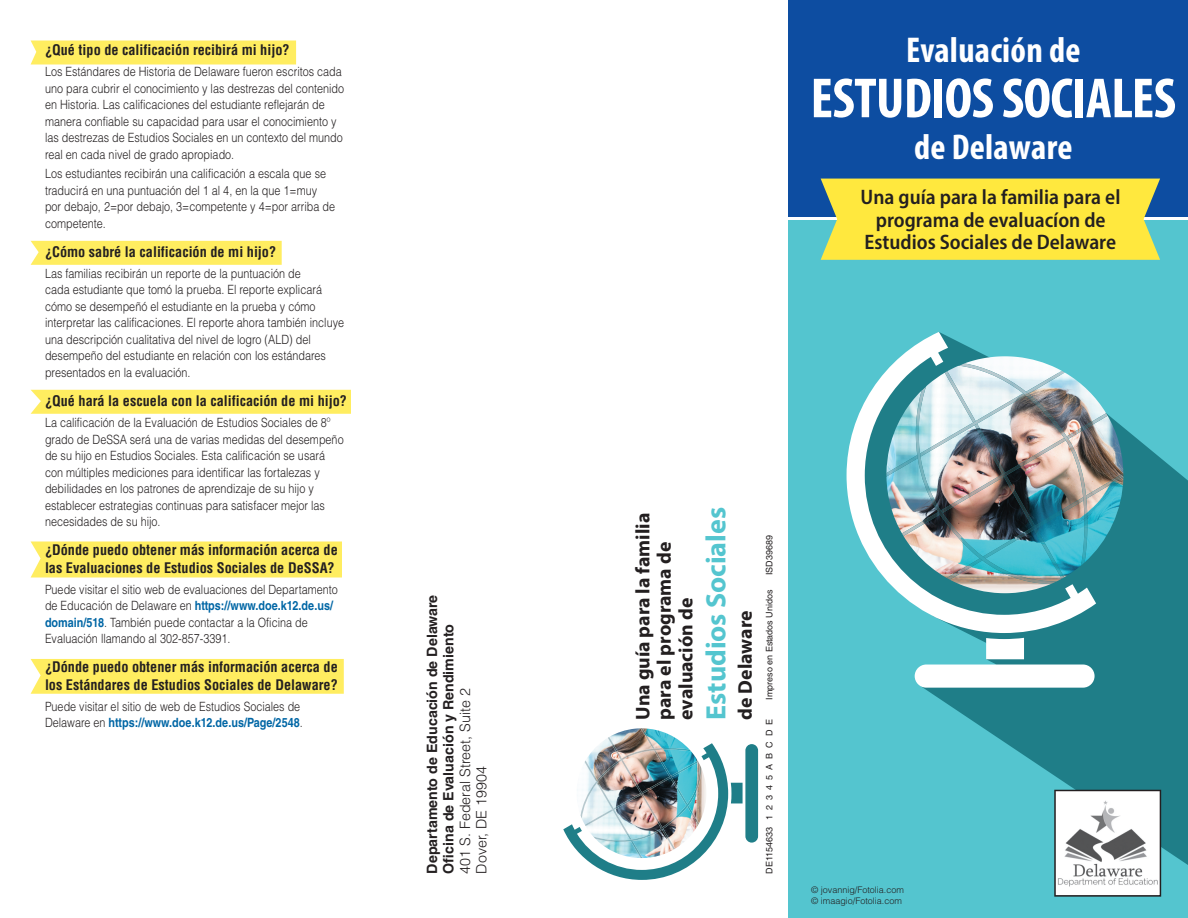
<style>
.page{position:relative;width:1188px;height:918px;background:#fff}
.page>*{position:absolute;margin:0;border:0;box-sizing:border-box;transform-origin:0 0}
.t1{font:700 condensed 57px "Myriad Pro";letter-spacing:-.01em;color:#fff}
.t2{font:700 condensed 36px "Myriad Pro";letter-spacing:.005em;color:#fff}
.t3{font:700 28.05px "Myriad Pro";color:#54c5cf}
.t4{font:600 semi-condensed 21px/22.5px "Myriad Pro";color:#231f20;text-align:center}
.t5{font:700 19.8px/21.5px "Myriad Pro";color:#231f20}
.t6{font:700 condensed 14.25px/17.2px "Helvetica LT Std";color:#231f20}
.t7{font:700 14.25px/16.5px "Helvetica LT Std";color:#231f20}
.t8{font:300 14.25px/16.5px "Helvetica LT Std";color:#231f20}
.t9{font:300 12.75px/16.5px "Helvetica LT Std";color:#231f20;scale:.85 1}
.t10{font:9px "Helvetica LT Std";color:#231f20}
.t11{font:300 9px/10.5px "Helvetica LT Std";color:#231f20}
.s1{font-weight:700;color:#0166a5}
</style>
<div class="page">
<div style="left:789px;top:219px;width:399px;height:699px;background:#54c5cf"></div>
<svg style="left:914px;top:425px;width:274px;height:440px;fill:#1f7e88"></svg>
<div style="left:915px;top:665px;width:180px;height:23px;background:#fff;border-radius:12px"></div>
<svg style="left:986px;top:638px;width:38px;height:21px"></svg>
<svg style="left:1096px;top:399px;width:24px;height:193px"></svg>
<svg style="left:847px;top:332px;width:249px;height:301px"></svg>
<img style="left:964px;top:356px;width:98px;height:15px">
<img style="left:945px;top:371px;width:14px;height:15px">
<svg style="left:883px;top:473px;width:3px;height:5px"></svg>
<img style="left:886px;top:393px;width:140px;height:84px">
<img style="left:1050px;top:371px;width:15px;height:23px">
<img style="left:902px;top:438px;width:143px;height:98px">
<img style="left:1067px;top:413px;width:41px;height:26px">
<img style="left:947px;top:497px;width:136px;height:83px">
<svg style="left:1123px;top:472px;width:4px;height:5px"></svg>
<img style="left:1087px;top:473px;width:36px;height:26px">
<img style="left:959px;top:363px;width:91px;height:51px">
<img style="left:1045px;top:414px;width:42px;height:152px">
<svg style="left:958px;top:363px;width:6px;height:3px"></svg>
<img style="left:914px;top:386px;width:48px;height:155px">
<img style="left:961px;top:536px;width:95px;height:48px">
<svg style="left:922px;top:385px;width:4px;height:5px"></svg>
<div style="left:789px;top:0;width:399px;height:218px;background:#0d4da1"></div>
<hr style="left:789px;top:217px;width:399px;height:2px;background:#fff">
<div style="left:821px;top:179px;width:339px;height:81px;background:#ffe83e"></div>
<svg style="left:1054px;top:790px;width:107px;height:107px;background:#d5d6d6"></svg>
<div style="left:31px;top:542px;width:311px;height:36px;background:#ffed60"></div>
<div style="left:31px;top:659px;width:313px;height:35px;background:#ffed60"></div>
<div style="left:31px;top:390px;width:320px;height:24px;background:#ffed60"></div>
<div style="left:31px;top:241px;width:251px;height:24px;background:#ffed60"></div>
<div style="left:31px;top:41px;width:265px;height:24px;background:#ffed60"></div>
<div style="left:745px;top:744px;width:13px;height:99px;background:#1f7e88;border-radius:6px"></div>
<svg style="left:563px;top:743px;width:180px;height:137px"></svg>
<img style="left:585px;top:728px;width:113px;height:52px">
<img style="left:585px;top:819px;width:8px;height:7px">
<img style="left:620px;top:782px;width:34px;height:22px">
<img style="left:608px;top:785px;width:20px;height:32px">
<img style="left:585px;top:760px;width:15px;height:9px">
<img style="left:626px;top:843px;width:17px;height:15px">
<img style="left:608px;top:737px;width:22px;height:39px">
<img style="left:630px;top:772px;width:23px;height:42px">
<img style="left:653px;top:811px;width:22px;height:39px">
<img style="left:654px;top:750px;width:45px;height:75px">
<img style="left:641px;top:728px;width:14px;height:20px">
<img style="left:581px;top:769px;width:27px;height:50px">
<img style="left:608px;top:748px;width:83px;height:23px">
<img style="left:593px;top:817px;width:85px;height:26px">
<img style="left:675px;top:765px;width:26px;height:52px">
<p class="t6" style="left:45px;top:41px;width:246px">¿Qué tipo de calificación recibirá mi hijo?</p>
<p class="t9" style="left:45px;top:63px;width:353px">Los Estándares de Historia de Delaware fueron escritos cada uno para cubrir el conocimiento y las destrezas del contenido en Historia. Las calificaciones del estudiante reflejarán de manera confiable su capacidad para usar el conocimiento y las destrezas de Estudios Sociales en un contexto del mundo real en cada nivel de grado apropiado.</p>
<p class="t9" style="left:45px;top:165px;width:343px">Los estudiantes recibirán una calificación a escala que se traducirá en una puntuación del 1 al 4, en la que 1=muy por debajo, 2=por debajo, 3=competente y 4=por arriba de competente.</p>
<p class="t6" style="left:45px;top:243px;width:233px">¿Cómo sabré la calificación de mi hijo?</p>
<p class="t9" style="left:45px;top:265px;width:353px">Las familias recibirán un reporte de la puntuación de<br>cada estudiante que tomó la prueba. El reporte explicará cómo se desempeñó el estudiante en la prueba y cómo interpretar las calificaciones. El reporte ahora también incluye una descripción cualitativa del nivel de logro (ALD) del desempeño del estudiante en relación con los estándares presentados en la evaluación.</p>
<p class="t6" style="left:45px;top:392px;width:304px">¿Qué hará la escuela con la calificación de mi hijo?</p>
<p class="t9" style="left:45px;top:414px;width:353px">La calificación de la Evaluación de Estudios Sociales de 8º grado de DeSSA será una de varias medidas del desempeño de su hijo en Estudios Sociales. Esta calificación se usará con múltiples mediciones para identificar las fortalezas y debilidades en los patrones de aprendizaje de su hijo y establecer estrategias continuas para satisfacer mejor las necesidades de su hijo.</p>
<p class="t6" style="left:45px;top:542px;width:294px">¿Dónde puedo obtener más información acerca de las Evaluaciones de Estudios Sociales de DeSSA?</p>
<p class="t9" style="left:45px;top:581px;width:346px">Puede visitar el sitio web de evaluaciones del Departamento de Educación de Delaware en <span class="s1">https://www.doe.k12.de.us/ domain/518</span>. También puede contactar a la Oficina de Evaluación llamando al 302-857-3391.</p>
<p class="t6" style="left:45px;top:659px;width:294px">¿Dónde puedo obtener más información acerca de los Estándares de Estudios Sociales de Delaware?</p>
<p class="t9" style="left:45px;top:698px;width:305px">Puede visitar el sitio de web de Estudios Sociales de<br>Delaware en <span class="s1">https://www.doe.k12.de.us/Page/2548</span>.</p>
<p class="t7" style="left:424px;top:874px;width:280px;rotate:-90deg">Departamento de Educación de Delaware<br>Oficina de Evaluación y Rendimiento</p>
<p class="t8" style="left:457px;top:874px;width:187px;rotate:-90deg">401 S. Federal Street, Suite 2<br>Dover, DE 19904</p>
<h2 class="t2" style="left:906px;top:27px;width:176px">Evaluación de</h2>
<h1 class="t1" style="left:811px;top:63px;width:367px">ESTUDIOS SOCIALES</h1>
<h2 class="t2" style="left:914px;top:125px;width:160px">de Delaware</h2>
<h3 class="t4" style="left:861px;top:185px;width:261px">Una guía para la familia para el programa de evaluacíon de<br>Estudios Sociales de Delaware</h3>
<h3 class="t5" style="left:631px;top:720px;width:208px;rotate:-90deg">Una guía para la familia para el programa de evaluación de</h3>
<h3 class="t3" style="left:698px;top:720px;width:214px;rotate:-90deg">Estudios Sociales</h3>
<h3 class="t5" style="left:734px;top:720px;width:111px;rotate:-90deg">de Delaware</h3>
<p class="t10" style="left:764px;top:575px;width:42px;rotate:-90deg">ISD39689</p>
<p class="t10" style="left:764px;top:700px;width:112px;rotate:-90deg">Impreso en Estados Unidos</p>
<p class="t10" style="left:764px;top:874px;width:156px;rotate:-90deg">DE1154633 1 2 3 4 5 A B C D E</p>
<p class="t11" style="left:811px;top:885px;width:94px">© jovannig/Fotolia.com © imaagio/Fotolia.com</p>
</div>
